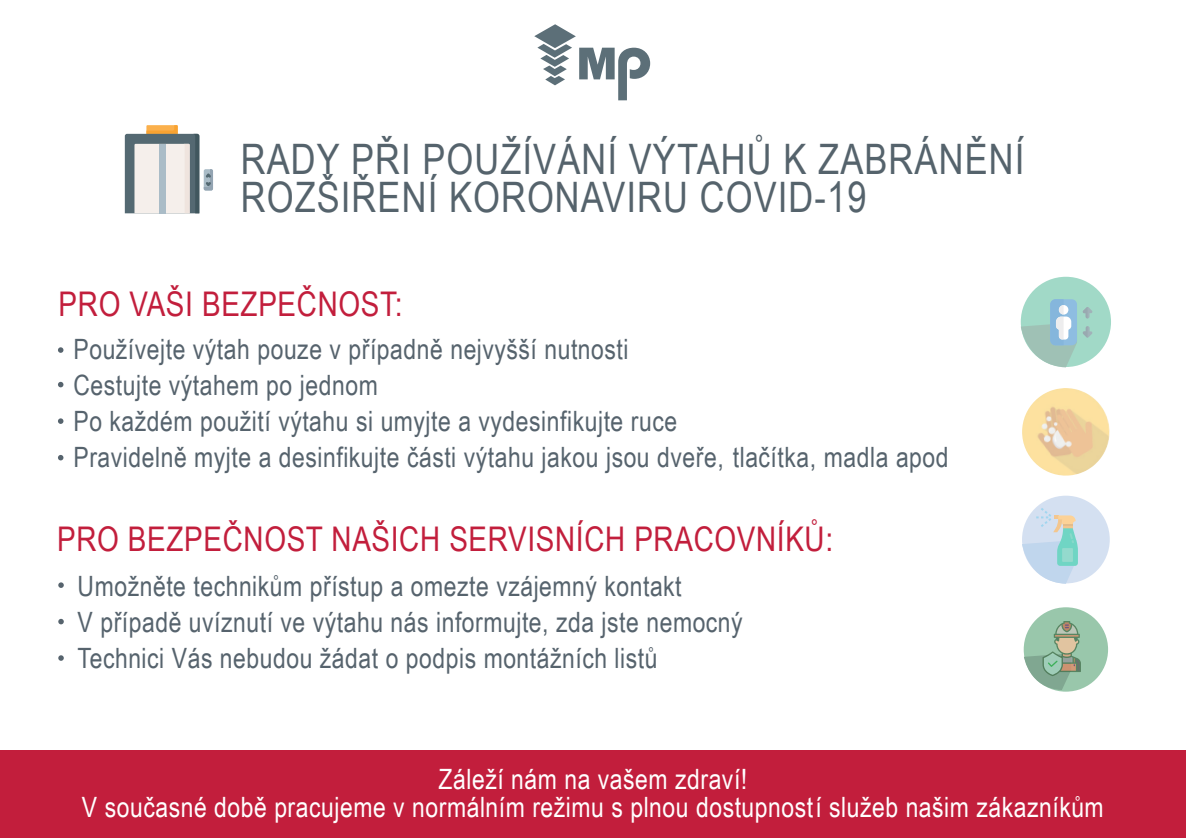
<style>
.page{position:relative;width:1186px;height:838px;background:#fff}
.page>*{position:absolute;margin:0;border:0;box-sizing:border-box;transform-origin:0 0}
.t1{font:42px/38px "Arial Narrow";letter-spacing:.025em;color:#55636c}
.t2{font:34px "Arial Narrow";letter-spacing:.02em;color:#c21e3c}
.t3{font:28px/36px "Arial Narrow";letter-spacing:.02em;color:#56636d}
.t4{font:28px/28px "Arial Narrow";letter-spacing:.02em;color:#fff;text-align:center}
</style>
<div class="page">
<div style="left:1021px;top:277px;width:90px;height:90px;background:#a1d9c7;border-radius:50%"></div>
<svg style="left:1021px;top:299px;width:72px;height:68px"></svg>
<div style="left:1022px;top:496px;width:88px;height:87px;background:#d4e0f1;border-radius:50%"></div>
<svg style="left:1022px;top:508px;width:56px;height:76px"></svg>
<div style="left:0;top:751px;width:1186px;height:87px;background:#c21e3c"></div>
<svg style="left:125px;top:125px;width:88px;height:88px"></svg>
<img style="left:1022px;top:388px;width:88px;height:88px;border-radius:44px">
<div style="left:1024px;top:607px;width:84px;height:85px;background:#99c7ab;border-radius:50%"></div>
<svg style="left:1024px;top:621px;width:57px;height:69px"></svg>
<svg style="left:58px;top:582px;width:6px;height:6px"></svg>
<svg style="left:58px;top:619px;width:6px;height:5px"></svg>
<svg style="left:58px;top:655px;width:6px;height:6px"></svg>
<svg style="left:58px;top:347px;width:5px;height:6px"></svg>
<svg style="left:58px;top:382px;width:5px;height:5px"></svg>
<svg style="left:58px;top:418px;width:5px;height:6px"></svg>
<svg style="left:58px;top:455px;width:5px;height:5px"></svg>
<svg style="left:534px;top:24px;width:116px;height:76px"></svg>
<h1 class="t1" style="left:241px;top:138px;width:785px">RADY PŘI POUŽÍVÁNÍ VÝTAHŮ K ZABRÁNĚNÍ<br>ROZŠIŘENÍ KORONAVIRU COVID-19</h1>
<p class="t2" style="left:59px;top:279px;width:345px">PRO VAŠI BEZPEČNOST:</p>
<p class="t3" style="left:73px;top:330px;width:877px">Používejte výtah pouze v případně nejvyšší nutnosti<br>Cestujte výtahem po jednom<br>Po každém použití výtahu si umyjte a vydesinfikujte ruce<br>Pravidelně myjte a desinfikujte části výtahu jakou jsou dveře, tlačítka, madla apod</p>
<p class="t2" style="left:57px;top:514px;width:778px">PRO BEZPEČNOST NAŠICH SERVISNÍCH PRACOVNÍKŮ:</p>
<p class="t3" style="left:78px;top:567px;width:667px">Umožněte technikům přístup a omezte vzájemný kontakt<br>V případě uvíznutí ve výtahu nás informujte, zda jste nemocný<br>Technici Vás nebudou žádat o podpis montážních listů</p>
<p class="t4" style="left:82px;top:764px;width:1023px">Záleží nám na vašem zdraví!<br>V současné době pracujeme v normálním režimu s plnou dostupností služeb našim zákazníkům</p>
</div>
